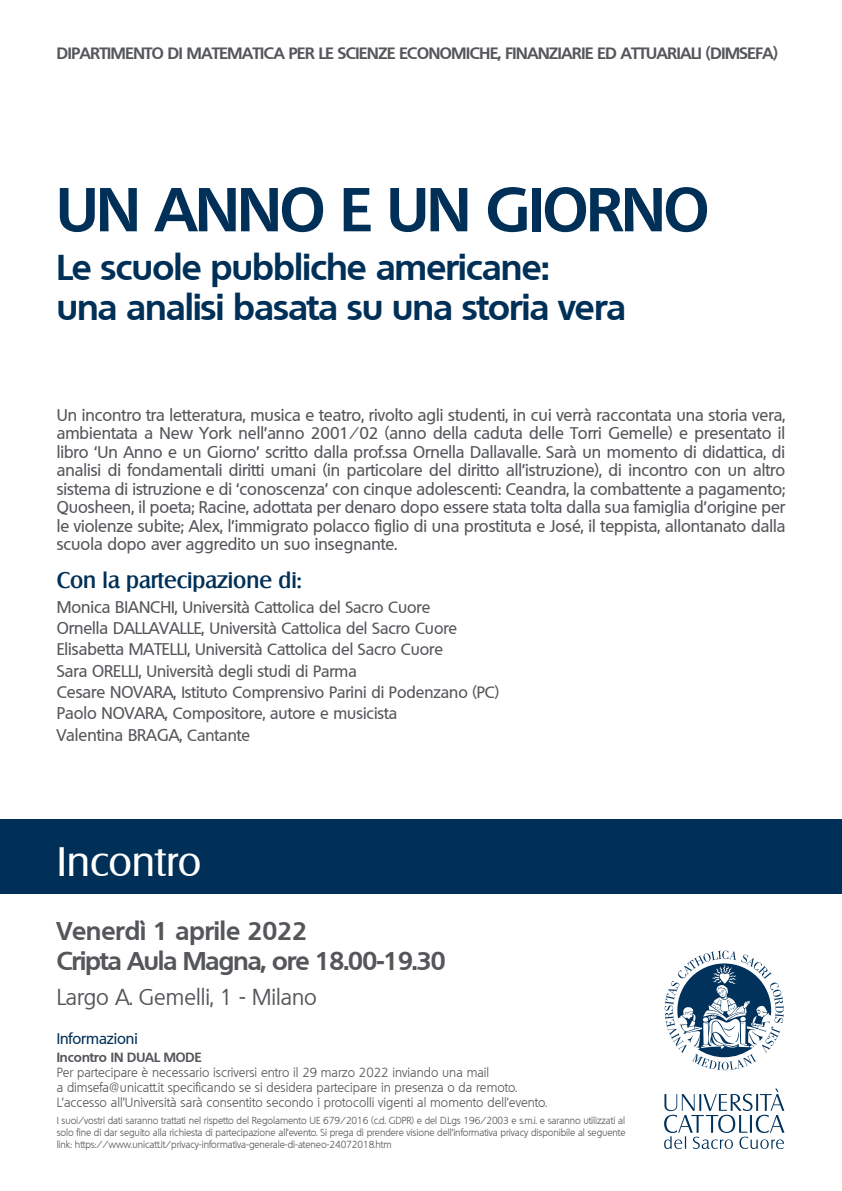
<style>
.page{position:relative;width:842px;height:1191px;background:#fff}
.page>*{position:absolute;margin:0;border:0;box-sizing:border-box;transform-origin:0 0}
.t1{font:700 60px "Quebec";letter-spacing:-.015em;color:#003057}
.t2{font:40px "Salzburg";color:#fff}
.t3{font:700 35px/40px "Quebec";letter-spacing:-.015em;color:#003057}
.t4{font:700 25px/30px "Quebec";letter-spacing:-.03em;color:#54565a}
.t5{font:22px "Quebec";color:#54565a}
.t6{font:500 22px "Salzburg";color:#003057}
.t7{font:500 16.5px/18.5px "Quebec";color:#54565a;text-align:justify}
.t8{font:500 16px/21.3px "Quebec";color:#54565a}
.t9{font:700 16px "Quebec";letter-spacing:-.02em;color:#54565a}
.t10{font:500 15px "Quebec";color:#003057}
.t11{font:300 13px/15px "Quebec";color:#54565a}
.t12{font:700 13px "Quebec";color:#54565a}
.t13{font:300 10px/12px "Quebec";letter-spacing:-.01em;color:#54565a;text-align:justify}
.s1{font-size:16.5px}
.s2{font-size:16px}
</style>
<div class="page">
<div style="left:0;top:819px;width:842px;height:75px;background:#003057"></div>
<svg style="left:664px;top:950px;width:120px;height:120px"></svg>
<svg style="left:664px;top:1088px;width:120px;height:61px"></svg>
<p class="t9" style="left:57px;top:43px;width:723px">DIPARTIMENTO DI MATEMATICA PER LE SCIENZE ECONOMICHE, FINANZIARIE ED ATTUARIALI (DIMSEFA)</p>
<h1 class="t1" style="left:57px;top:170px;width:654px">UN ANNO E UN GIORNO</h1>
<h3 class="t3" style="left:57px;top:246px;width:571px">Le scuole pubbliche americane:<br>una analisi basata su una storia vera</h3>
<p class="t7" style="left:57px;top:405px;width:730px">Un incontro tra letteratura, musica e teatro, rivolto agli studenti, in cui verrà raccontata una storia vera, ambientata a New York nell’anno 2001/02 (anno della caduta delle Torri Gemelle) e presentato il libro ‘Un Anno e un Giorno’ scritto dalla prof.ssa Ornella Dallavalle. Sarà un momento di didattica, di analisi di fondamentali diritti umani (in particolare del diritto all’istruzione), di incontro con un altro sistema di istruzione e di ‘conoscenza’ con cinque adolescenti: Ceandra, la combattente a pagamento; Quosheen, il poeta; Racine, adottata per denaro dopo essere stata tolta dalla sua famiglia d’origine per le violenze subite; Alex, l’immigrato polacco figlio di una prostituta e José, il teppista, allontanato dalla scuola dopo aver aggredito un suo insegnante.</p>
<h3 class="t6" style="left:57px;top:567px;width:246px">Con la partecipazione di:</h3>
<p class="t8" style="left:57px;top:596px;width:444px"><span class="s1">Monica BIANCHI,</span> Università Cattolica del Sacro Cuore<br><span class="s1">Ornella DALLAVALLE,</span> Università Cattolica del Sacro Cuore <span class="s1">Elisabetta MATELLI,</span> Università Cattolica del Sacro Cuore<br><span class="s1">Sara ORELLI,</span> Università degli studi di Parma<br><span class="s1">Cesare NOVARA,</span> Istituto Comprensivo Parini di Podenzano (PC)<br><span class="s1">Paolo NOVARA,</span> Compositore, autore e musicista</p>
<p class="t7" style="left:57px;top:725px;width:195px">Valentina BRAGA, <span class="s2">Cantante</span></p>
<h2 class="t2" style="left:57px;top:837px;width:146px">Incontro</h2>
<h3 class="t4" style="left:57px;top:915px;width:390px">Venerdì 1 aprile 2022<br>Cripta Aula Magna, ore 18.00-19.30</h3>
<h3 class="t5" style="left:57px;top:983px;width:262px">Largo A. Gemelli, 1 - Milano</h3>
<p class="t10" style="left:57px;top:1028px;width:83px">Informazioni</p>
<p class="t12" style="left:57px;top:1048px;width:146px">Incontro IN DUAL MODE</p>
<p class="t11" style="left:57px;top:1064px;width:492px">Per partecipare è necessario iscriversi entro il 29 marzo 2022 inviando una mail<br>a dimsefa@unicatt.it specificando se si desidera partecipare in presenza o da remoto.<br>L’accesso all’Università sarà consentito secondo i protocolli vigenti al momento dell’evento.</p>
<p class="t13" style="left:57px;top:1114px;width:570px">I suoi/vostri dati saranno trattati nel rispetto del Regolamento UE 679/2016 (c.d. GDPR) e del D.Lgs 196/2003 e s.m.i. e saranno utilizzati al solo fine di dar seguito alla richiesta di partecipazione all’evento. Si prega di prendere visione dell’informativa privacy disponibile al seguente link: https://www.unicatt.it/privacy-informativa-generale-di-ateneo-24072018.htm</p>
</div>
